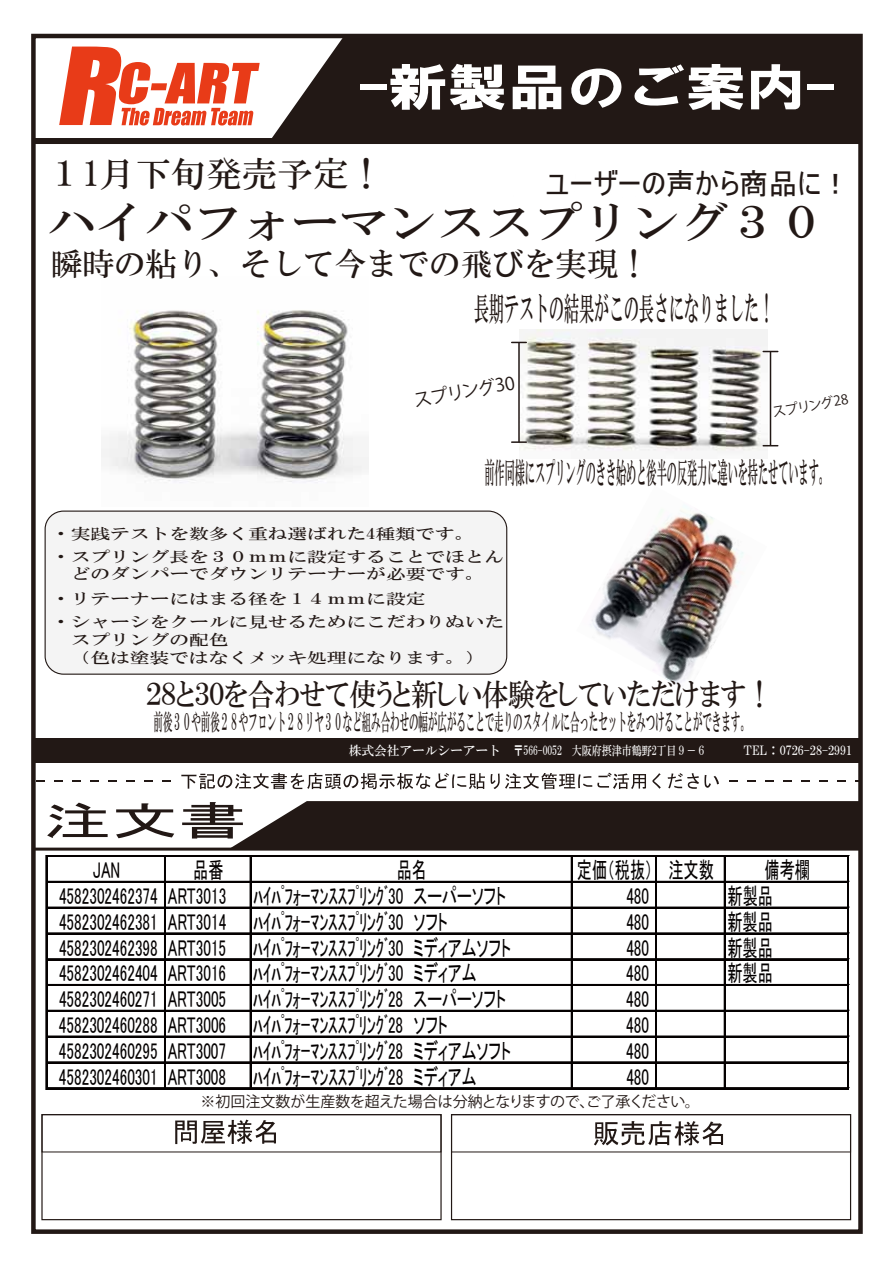
<style>
.page{position:relative;width:893px;height:1263px;background:#fff}
.page>*{position:absolute;margin:0;border:0;box-sizing:border-box;transform-origin:0 0}
.t1{font:50.25px "HG Soei Kakugothic UB";color:#fff;scale:1.19 1}
.t2{font:43.5px "HGS Mincho B";color:#221815;scale:1.12 1}
.t3{font:34.5px "HGS Mincho B";color:#221815}
.t4{font:32.7px "HGS Mincho B";color:#221815;scale:.46 1}
.t5{font:31.65px "HGS Mincho B";color:#221815}
.t6{font:30.15px "HGP Mincho B";color:#221815;scale:.88 1}
.t7{font:29.55px "MS UI Gothic";color:#221815}
.t8{font:29.4px "HGS Mincho B";color:#221815;scale:.34 1}
.t9{font:22.95px "HGS Mincho B";color:#221815;scale:.41 1}
.t10{font:22.8px "MS P Gothic";color:#040000;scale:.67 1}
.t11{font:18px "Koz Go Pro";color:#221815}
.t12{font:15px "Koz Go Pro";letter-spacing:-.02em;color:#221815}
.t13{font:14.85px/22.4px "HGS Mincho B";color:#221815;scale:1.32 1}
.t14{font:13.5px "Koz Go Pro";color:#221815}
.t15{font:12.6px "HGS Mincho B";color:#fff}
</style>
<div class="page">
<div style="left:45px;top:511px;width:462px;height:163px;background:#f4f4f4;border-radius:18px"></div>
<div style="left:45px;top:510px;width:462px;height:165px;border:1px solid #221815;border-radius:18px"></div>
<img style="left:591px;top:509px;width:153px;height:176px">
<div style="left:272px;top:39px;width:586px;height:99px;background:#221815"></div>
<svg style="left:47px;top:803px;width:61px;height:35px"></svg>
<svg style="left:116px;top:803px;width:58px;height:35px"></svg>
<svg style="left:182px;top:801px;width:676px;height:47px;background:#372e2b"></svg>
<div style="left:41px;top:1114px;width:401px;height:106px;border:1px solid #221815"></div>
<div style="left:42px;top:1114px;width:399px;height:38px;border:1px solid #221815"></div>
<div style="left:451px;top:1114px;width:400px;height:106px;border:1px solid #221815"></div>
<div style="left:451px;top:1114px;width:400px;height:38px;border:1px solid #221815"></div>
<svg style="left:175px;top:1119px;width:101px;height:25px"></svg>
<svg style="left:594px;top:1121px;width:129px;height:24px"></svg>
<svg style="left:36px;top:780px;width:8px;height:2px"></svg>
<svg style="left:54px;top:780px;width:8px;height:2px"></svg>
<svg style="left:72px;top:780px;width:8px;height:2px"></svg>
<svg style="left:90px;top:780px;width:8px;height:2px"></svg>
<svg style="left:108px;top:780px;width:8px;height:2px"></svg>
<svg style="left:126px;top:780px;width:8px;height:2px"></svg>
<svg style="left:144px;top:780px;width:8px;height:2px"></svg>
<svg style="left:162px;top:780px;width:8px;height:2px"></svg>
<svg style="left:181px;top:773px;width:304px;height:16px"></svg>
<svg style="left:491px;top:773px;width:155px;height:16px"></svg>
<svg style="left:652px;top:773px;width:9px;height:16px"></svg>
<svg style="left:668px;top:773px;width:51px;height:16px"></svg>
<svg style="left:729px;top:780px;width:8px;height:2px"></svg>
<svg style="left:747px;top:780px;width:8px;height:2px"></svg>
<svg style="left:765px;top:780px;width:8px;height:2px"></svg>
<svg style="left:783px;top:780px;width:8px;height:2px"></svg>
<svg style="left:801px;top:780px;width:8px;height:2px"></svg>
<svg style="left:819px;top:780px;width:8px;height:2px"></svg>
<svg style="left:837px;top:780px;width:8px;height:2px"></svg>
<svg style="left:59px;top:47px;width:201px;height:78px"></svg>
<div style="left:34px;top:138px;width:828px;height:6px;background:#221815"></div>
<div style="left:31px;top:34px;width:832px;height:1200px;border:4px solid #221815"></div>
<div style="left:33px;top:738px;width:827px;height:24px;background:#221815"></div>
<hr style="left:33px;top:848px;width:827px;height:3px;background:#221815">
<img style="left:102px;top:310px;width:266px;height:173px">
<img style="left:519px;top:330px;width:249px;height:122px">
<hr style="left:46px;top:855px;width:1px;height:234px;background:#040000">
<hr style="left:164px;top:857px;width:2px;height:232px;background:#040000">
<hr style="left:250px;top:857px;width:1px;height:232px;background:#040000">
<hr style="left:571px;top:857px;width:1px;height:232px;background:#040000">
<hr style="left:655px;top:857px;width:1px;height:232px;background:#040000">
<hr style="left:656px;top:857px;width:1px;height:232px;background:#040000">
<hr style="left:724px;top:857px;width:1px;height:232px;background:#040000">
<hr style="left:847px;top:857px;width:1px;height:232px;background:#040000">
<hr style="left:848px;top:857px;width:1px;height:232px;background:#040000">
<hr style="left:47px;top:855px;width:802px;height:2px;background:#040000">
<hr style="left:47px;top:881px;width:802px;height:2px;background:#040000">
<hr style="left:47px;top:907px;width:802px;height:2px;background:#040000">
<hr style="left:47px;top:932px;width:802px;height:1px;background:#040000">
<hr style="left:47px;top:933px;width:802px;height:2px;background:#040000">
<hr style="left:47px;top:958px;width:802px;height:1px;background:#040000">
<hr style="left:47px;top:959px;width:802px;height:2px;background:#040000">
<hr style="left:47px;top:984px;width:802px;height:2px;background:#040000">
<hr style="left:47px;top:1010px;width:802px;height:2px;background:#040000">
<hr style="left:47px;top:1036px;width:802px;height:2px;background:#040000">
<hr style="left:47px;top:1061px;width:802px;height:1px;background:#040000">
<hr style="left:47px;top:1062px;width:802px;height:2px;background:#040000">
<hr style="left:47px;top:1087px;width:802px;height:2px;background:#040000">
<svg style="left:512px;top:342px;width:14px;height:1px"></svg>
<svg style="left:763px;top:351px;width:15px;height:1px"></svg>
<svg style="left:763px;top:445px;width:15px;height:1px"></svg>
<svg style="left:512px;top:441px;width:14px;height:2px"></svg>
<hr style="left:518px;top:342px;width:2px;height:100px;background:#221815">
<hr style="left:770px;top:351px;width:1px;height:95px;background:#221815">
<h1 class="t1" style="left:358px;top:62px;width:402px">-新製品のご案内-</h1>
<h3 class="t3" style="left:47px;top:156px;width:339px">１1月下旬発売予定！</h3>
<p class="t7" style="left:546px;top:168px;width:306px">ユーザーの声から商品に！</p>
<h2 class="t2" style="left:47px;top:200px;width:697px">ハイパフォーマンススプリング３０</h2>
<p class="t7" style="left:513px;top:172px;width:306px">ユーザーの声から商品に！</p>
<h3 class="t5" style="left:51px;top:248px;width:600px">瞬時の粘り、そして今までの飛びを実現！</h3>
<h3 class="t4" style="left:474px;top:291px;width:654px">長期テストの結果がこの長さになりました！</h3>
<p class="t11" style="left:412px;top:389px;width:104px;rotate:-10deg">スプリング30</p>
<p class="t14" style="left:771px;top:404px;width:78px;rotate:-10deg">スプリング28</p>
<p class="t8" style="left:484px;top:458px;width:1015px">前作同様にスプリングのきき始めと後半の反発力に違いを持たせています。</p>
<p class="t13" style="left:51px;top:522px;width:345px">・実践テストを数多く重ね選ばれた4種類です。<br>・スプリング長を３０ｍｍに設定することでほとん</p>
<p class="t13" style="left:51px;top:563px;width:330px">　どのダンパーでダウンリテーナーが必要です。</p>
<p class="t13" style="left:51px;top:613px;width:345px;line-height:17.9px">・シャーシをクールに見せるためにこだわりぬいた　スプリングの配色</p>
<p class="t13" style="left:71px;top:646px;width:315px">（色は塗装ではなくメッキ処理になります。）</p>
<p class="t13" style="left:51px;top:587px;width:285px">・リテーナーにはまる径を１４ｍｍに設定</p>
<h3 class="t6" style="left:146px;top:679px;width:714px">２８と３０を合わせて使うと新しい体験をしていただけます！</h3>
<p class="t9" style="left:154px;top:710px;width:1455px">前後３０や前後２８やフロント２８リヤ３０など組み合わせの幅が広がることで走りのスタイルに合ったセットをみつけることができます。</p>
<p class="t15" style="left:349px;top:744px;width:359px">株式会社アールシーアート　〒566-0052　大阪府摂津市鶴野2丁目９－６</p>
<p class="t15" style="left:731px;top:744px;width:136px">　TEL：0726-28-2991　</p>
<p class="t10" style="left:93px;top:859px;width:43px">JAN</p>
<p class="t10" style="left:193px;top:859px;width:47px">品番</p>
<p class="t10" style="left:397px;top:859px;width:47px">品名</p>
<p class="t10" style="left:577px;top:859px;width:206px">定価（税抜） 注文数</p>
<p class="t10" style="left:764px;top:859px;width:70px">備考欄</p>
<p class="t10" style="left:59px;top:884px;width:669px">4582302462374 ART3013 ﾊｲﾊﾟﾌｫｰﾏﾝｽｽﾌﾟﾘﾝｸﾞ30 スーパーソフト</p>
<p class="t10" style="left:626px;top:884px;width:36px">480</p>
<p class="t10" style="left:727px;top:884px;width:70px">新製品</p>
<p class="t10" style="left:59px;top:910px;width:582px">4582302462381 ART3014 ﾊｲﾊﾟﾌｫｰﾏﾝｽｽﾌﾟﾘﾝｸﾞ30 ソフト</p>
<p class="t10" style="left:626px;top:910px;width:36px">480</p>
<p class="t10" style="left:727px;top:910px;width:70px">新製品</p>
<p class="t10" style="left:59px;top:936px;width:676px">4582302462398 ART3015 ﾊｲﾊﾟﾌｫｰﾏﾝｽｽﾌﾟﾘﾝｸﾞ30 ミディアムソフト</p>
<p class="t10" style="left:626px;top:936px;width:36px">480</p>
<p class="t10" style="left:727px;top:936px;width:70px">新製品</p>
<p class="t10" style="left:59px;top:962px;width:625px">4582302462404 ART3016 ﾊｲﾊﾟﾌｫｰﾏﾝｽｽﾌﾟﾘﾝｸﾞ30 ミディアム</p>
<p class="t10" style="left:626px;top:962px;width:36px">480</p>
<p class="t10" style="left:727px;top:962px;width:70px">新製品</p>
<p class="t10" style="left:59px;top:988px;width:669px">4582302460271 ART3005 ﾊｲﾊﾟﾌｫｰﾏﾝｽｽﾌﾟﾘﾝｸﾞ28 スーパーソフト</p>
<p class="t10" style="left:626px;top:988px;width:36px">480</p>
<p class="t10" style="left:59px;top:1013px;width:582px">4582302460288 ART3006 ﾊｲﾊﾟﾌｫｰﾏﾝｽｽﾌﾟﾘﾝｸﾞ28 ソフト</p>
<p class="t10" style="left:626px;top:1013px;width:36px">480</p>
<p class="t10" style="left:59px;top:1039px;width:676px">4582302460295 ART3007 ﾊｲﾊﾟﾌｫｰﾏﾝｽｽﾌﾟﾘﾝｸﾞ28 ミディアムソフト</p>
<p class="t10" style="left:626px;top:1039px;width:36px">480</p>
<p class="t10" style="left:59px;top:1065px;width:625px">4582302460301 ART3008 ﾊｲﾊﾟﾌｫｰﾏﾝｽｽﾌﾟﾘﾝｸﾞ28 ミディアム</p>
<p class="t10" style="left:626px;top:1065px;width:36px">480</p>
<p class="t12" style="left:200px;top:1092px;width:501px">※初回注文数が生産数を超えた場合は分納となりますので、ご了承ください。</p>
</div>
